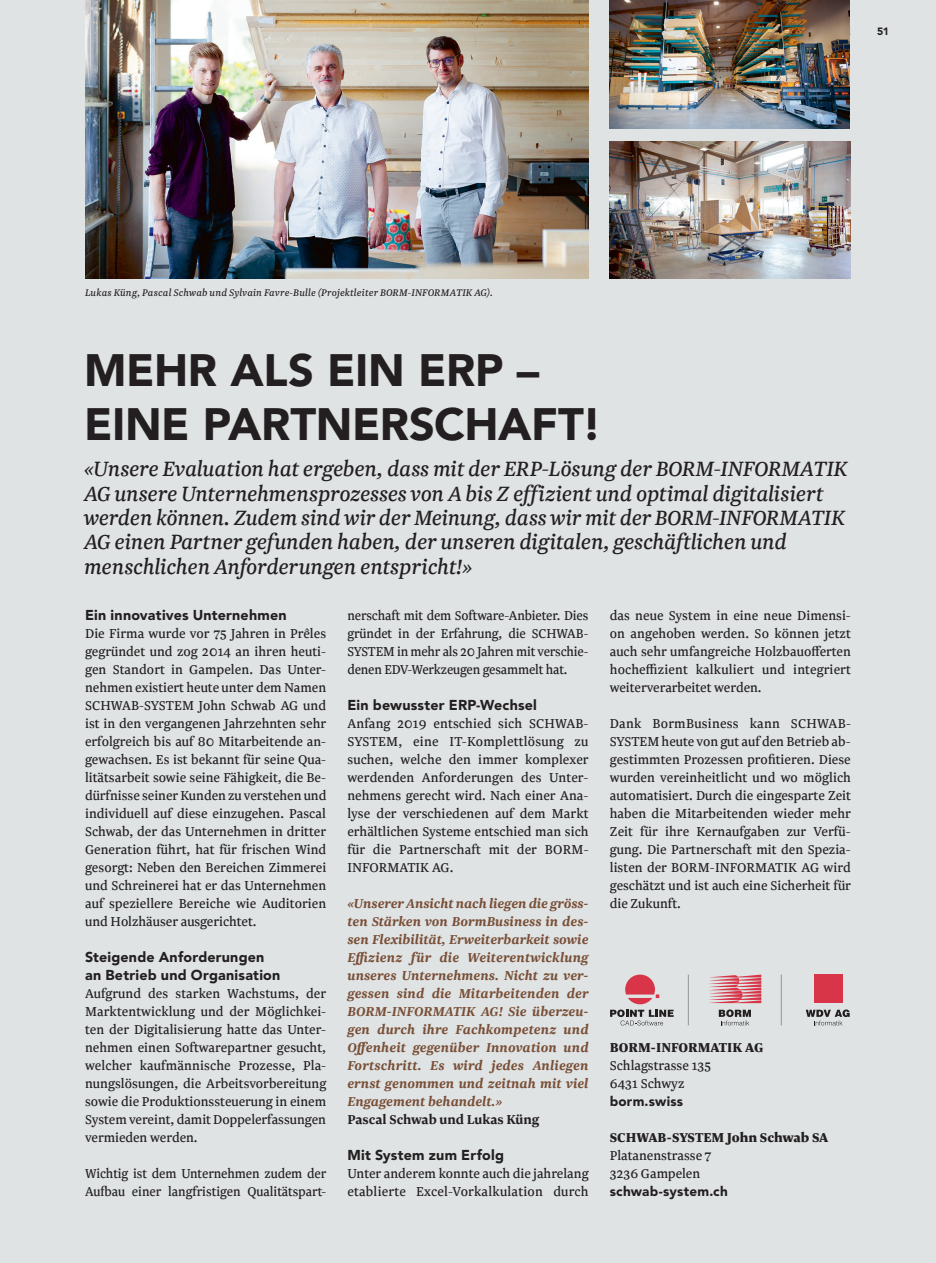
<style>
.page{position:relative;width:936px;height:1263px;background:#fff}
.page>*{position:absolute;margin:0;border:0;box-sizing:border-box;transform-origin:0 0}
.t1{font:900 45px/54px "Avenir LT Std";letter-spacing:-.01em;color:#231f20}
.t2{font:italic 24px/24.5px "Newzald";letter-spacing:-.01em;color:#231f20}
.t3{font:15px/18px "Newzald";color:#231f20;text-align:justify}
.t4{font:italic 700 15px/18px "Newzald";color:#794f37;text-align:justify}
.t5{font:900 15px "Newzald";color:#231f20}
.t6{font:700 15px "Newzald";color:#231f20}
.t7{font:900 14.25px/18px "Avenir LT Std";letter-spacing:.015em;color:#231f20}
.t8{font:900 13.5px "Avenir LT Std";letter-spacing:.015em;color:#231f20}
.t9{font:italic 11.25px "Newzald";letter-spacing:.02em;color:#231f20}
.t10{font:900 10.5px "Avenir LT Std";color:#231f20}
</style>
<div class="page">
<div style="left:0;top:0;width:935px;height:1263px;background:#dfe3e4"></div>
<img style="left:85px;top:0;width:503px;height:278px">
<img style="left:609px;top:142px;width:241px;height:136px">
<img style="left:609px;top:0;width:240px;height:129px">
<svg style="left:718px;top:1009px;width:32px;height:16px"></svg>
<svg style="left:806px;top:1009px;width:43px;height:16px"></svg>
<hr style="left:780px;top:974px;width:1px;height:51px;background:#939598">
<hr style="left:688px;top:974px;width:1px;height:51px;background:#939598">
<div style="left:813px;top:974px;width:29px;height:29px;background:#d83548"></div>
<svg style="left:610px;top:974px;width:63px;height:51px"></svg>
<svg style="left:709px;top:974px;width:52px;height:29px"></svg>
<p class="t10" style="left:876px;top:25px;width:14px">51</p>
<p class="t9" style="left:85px;top:286px;width:409px">Lukas Küng, Pascal Schwab und Sylvain Favre-Bulle (Projektleiter BORM-INFORMATIK AG).</p>
<h1 class="t1" style="left:84px;top:343px;width:519px">MEHR ALS EIN ERP –<br>EINE PARTNERSCHAFT!</h1>
<p class="t2" style="left:84px;top:456px;width:764px">«Unsere Evaluation hat ergeben, dass mit der ERP-Lösung der BORM-INFORMATIK AG unsere Unternehmensprozesses von A bis Z effizient und optimal digitalisiert werden können. Zudem sind wir der Meinung, dass wir mit der BORM-INFORMATIK AG einen Partner gefunden haben, der unseren digitalen, geschäftlichen und menschlichen Anforderungen entspricht!»</p>
<p class="t3" style="left:347px;top:607px;width:242px">nerschaft mit dem Software-Anbieter. Dies gründet in der Erfahrung, die SCHWAB-SYSTEM in mehr als 20 Jahren mit verschie&shy;denen EDV-Werkzeugen gesammelt hat.</p>
<p class="t7" style="left:347px;top:696px;width:191px">Ein bewusster ERP-Wechsel</p>
<p class="t3" style="left:347px;top:715px;width:243px">Anfang 2019 entschied sich SCHWAB-SYSTEM, eine IT-Komplettlösung zu suchen, welche den immer komplexer werdenden Anforderungen des Unter&shy;nehmens gerecht wird. Nach einer Ana&shy;lyse der verschiedenen auf dem Markt erhältlichen Systeme entschied man sich für die Partnerschaft mit der BORM-INFORMATIK AG.</p>
<p class="t4" style="left:347px;top:894px;width:243px">«Unserer Ansicht nach liegen die gröss&shy;ten Stärken von BormBusiness in des&shy;sen Flexibilität, Erweiterbarkeit sowie Effizienz für die Weiterentwicklung unseres Unternehmens. Nicht zu ver&shy;gessen sind die Mitarbeitenden der BORM-INFORMATIK AG! Sie überzeu&shy;gen durch ihre Fachkompetenz und Offenheit gegenüber Innovation und Fortschritt. Es wird jedes Anliegen ernst genommen und zeitnah mit viel Engagement behandelt.»</p>
<p class="t6" style="left:347px;top:1110px;width:193px">Pascal Schwab und Lukas Küng</p>
<p class="t7" style="left:347px;top:1146px;width:158px">Mit System zum Erfolg</p>
<p class="t3" style="left:347px;top:1165px;width:243px">Unter anderem konnte auch die jahrelang etablierte Excel-Vorkalkulation durch</p>
<p class="t7" style="left:85px;top:606px;width:203px">Ein innovatives Unternehmen</p>
<p class="t3" style="left:85px;top:625px;width:243px">Die Firma wurde vor 75 Jahren in Prêles gegründet und zog 2014 an ihren heuti&shy;gen Standort in Gampelen. Das Unter&shy;nehmen existiert heute unter dem Namen SCHWAB-SYSTEM John Schwab AG und ist in den vergangenen Jahrzehnten sehr erfolgreich bis auf 80 Mitarbeitende an&shy;gewachsen. Es ist bekannt für seine Qua&shy;litätsarbeit sowie seine Fähigkeit, die Be&shy;dürfnisse seiner Kunden zu verstehen und individuell auf diese einzugehen. Pascal Schwab, der das Unternehmen in dritter Generation führt, hat für frischen Wind gesorgt: Neben den Bereichen Zimmerei und Schreinerei hat er das Unternehmen auf speziellere Bereiche wie Auditorien und Holzhäuser ausgerichtet.</p>
<p class="t7" style="left:85px;top:948px;width:197px">Steigende Anforderungen an Betrieb und Organisation</p>
<p class="t3" style="left:85px;top:985px;width:243px">Aufgrund des starken Wachstums, der Marktentwicklung und der Möglichkei&shy;ten der Digitalisierung hatte das Unter&shy;nehmen einen Softwarepartner gesucht, welcher kaufmännische Prozesse, Pla&shy;nungslösungen, die Arbeitsvorbereitung sowie die Produktionssteuerung in einem System vereint, damit Doppelerfassungen vermieden werden.</p>
<p class="t3" style="left:85px;top:1165px;width:243px">Wichtig ist dem Unternehmen zudem der<br>Aufbau einer langfristigen Qualitätspart-</p>
<p class="t3" style="left:609px;top:607px;width:242px">das neue System in eine neue Dimensi&shy;on angehoben werden. So können jetzt auch sehr umfangreiche Holzbauofferten hocheffizient kalkuliert und integriert weiterverarbeitet werden.</p>
<p class="t3" style="left:609px;top:715px;width:243px">Dank BormBusiness kann SCHWAB-SYSTEM heute von gut auf den Betrieb ab&shy;gestimmten Prozessen profitieren. Diese wurden vereinheitlicht und wo möglich automatisiert. Durch die eingesparte Zeit haben die Mitarbeitenden wieder mehr Zeit für ihre Kernaufgaben zur Verfü&shy;gung. Die Partnerschaft mit den Spezia&shy;listen der BORM-INFORMATIK AG wird geschätzt und ist auch eine Sicherheit für die Zukunft.</p>
<p class="t5" style="left:609px;top:1038px;width:155px">BORM-INFORMATIK AG</p>
<p class="t3" style="left:609px;top:1057px;width:103px">Schlagstrasse 135<br>6431 Schwyz</p>
<p class="t8" style="left:609px;top:1093px;width:75px">borm.swiss</p>
<p class="t5" style="left:609px;top:1128px;width:220px">SCHWAB-SYSTEM John Schwab SA</p>
<p class="t3" style="left:609px;top:1147px;width:103px">Platanenstrasse 7<br>3236 Gampelen</p>
<p class="t8" style="left:609px;top:1183px;width:119px">schwab-system.ch</p>
</div>
